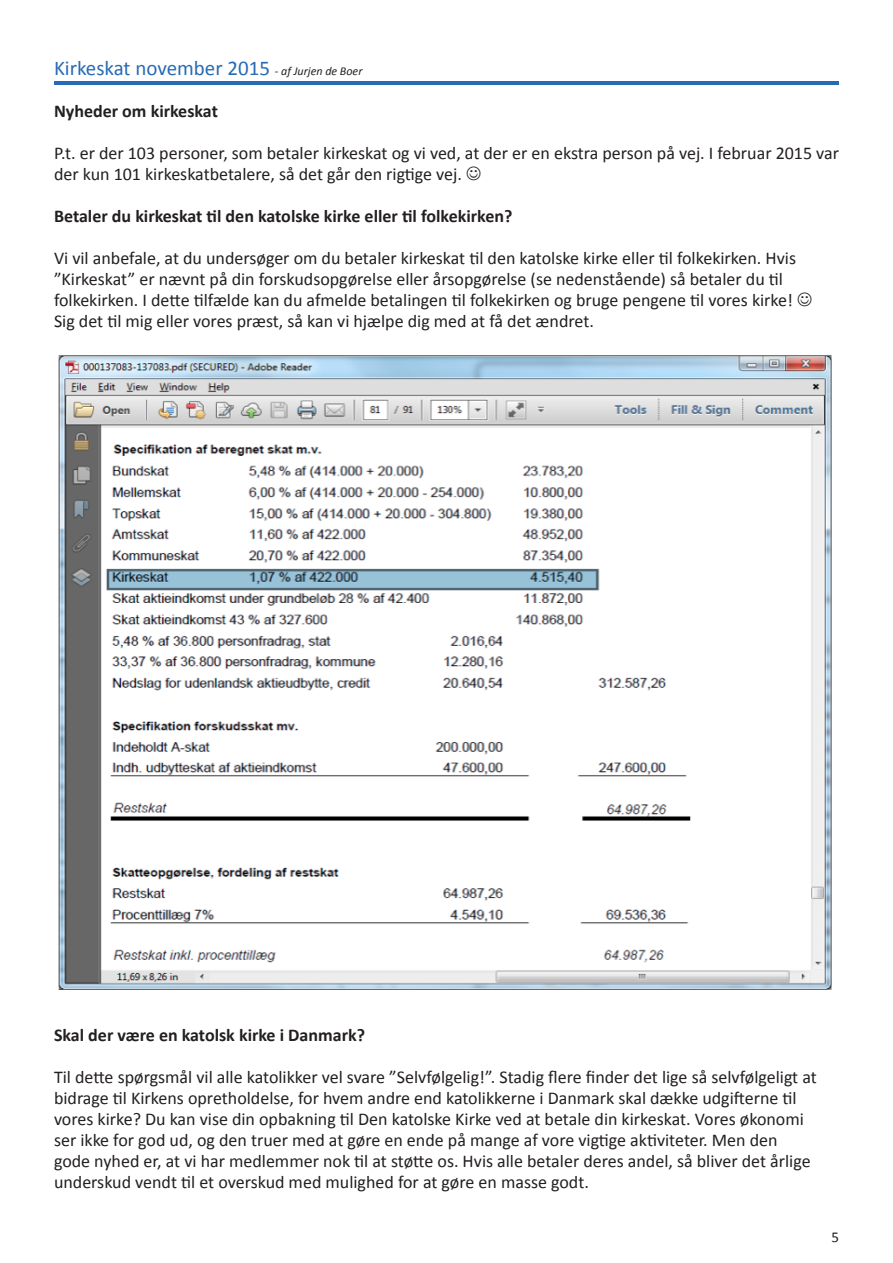
<style>
.page{position:relative;width:893px;height:1263px;background:#fff}
.page>*{position:absolute;margin:0;border:0;box-sizing:border-box;transform-origin:0 0}
.Overskrift{font:21px "Calibri";color:#266bb5}
.brødtekst{font:18px/21px "Calibri";color:#231f20}
.brødtekst-2{font:700 18px "Calibri";color:#231f20}
.bold{font:700 18px "Calibri";color:#231f20}
.t1{font:15px "Calibri";color:#231f20}
.s1{font-style:italic;font-size:12px;color:#231f20}
</style>
<div class="page">
<hr style="left:54px;top:81px;width:785px;height:3px;background:#266bb5">
<img style="left:58px;top:355px;width:774px;height:635px">
<p class="Overskrift" style="left:54px;top:55px;width:310px">Kirkeskat november 2015 <span class="s1">- af Jurjen de Boer</span></p>
<p class="bold" style="left:54px;top:100px;width:165px">Nyheder om kirkeskat</p>
<p class="brødtekst" style="left:54px;top:143px;width:786px">P.t. er der 103 personer, som betaler kirkeskat og vi ved, at der er en ekstra person på vej. I februar 2015 var</p>
<p class="brødtekst" style="left:54px;top:164px;width:410px">der kun 101 kirkeskatbetalere, så det går den rigtige vej.</p>
<p class="brødtekst-2" style="left:54px;top:205px;width:460px">Betaler du kirkeskat til den katolske kirke eller til folkekirken?</p>
<p class="brødtekst" style="left:54px;top:248px;width:743px">Vi vil anbefale, at du undersøger om du betaler kirkeskat til den katolske kirke eller til folkekirken. Hvis ”Kirkeskat” er nævnt på din forskudsopgørelse eller årsopgørelse (se nedenstående) så betaler du til</p>
<p class="brødtekst" style="left:54px;top:290px;width:740px">folkekirken. I dette tilfælde kan du afmelde betalingen til folkekirken og bruge pengene til vores kirke!</p>
<p class="brødtekst" style="left:54px;top:311px;width:541px">Sig det til mig eller vores præst, så kan vi hjælpe dig med at få det ændret.</p>
<p class="brødtekst-2" style="left:54px;top:1024px;width:313px">Skal der være en katolsk kirke i Danmark?</p>
<p class="brødtekst" style="left:54px;top:1067px;width:764px">Til dette spørgsmål vil alle katolikker vel svare ”Selvfølgelig!”. Stadig flere finder det lige så selvfølgeligt at</p>
<p class="brødtekst" style="left:54px;top:1088px;width:758px">bidrage til Kirkens opretholdelse, for hvem andre end katolikkerne i Danmark skal dække udgifterne til vores kirke? Du kan vise din opbakning til Den katolske Kirke ved at betale din kirkeskat. Vores økonomi ser ikke for god ud, og den truer med at gøre en ende på mange af vore vigtige aktiviteter. Men den gode nyhed er, at vi har medlemmer nok til at støtte os. Hvis alle betaler deres andel, så bliver det årlige underskud vendt til et overskud med mulighed for at gøre en masse godt.</p>
<p class="t1" style="left:831px;top:1227px;width:9px">5</p>
</div>
